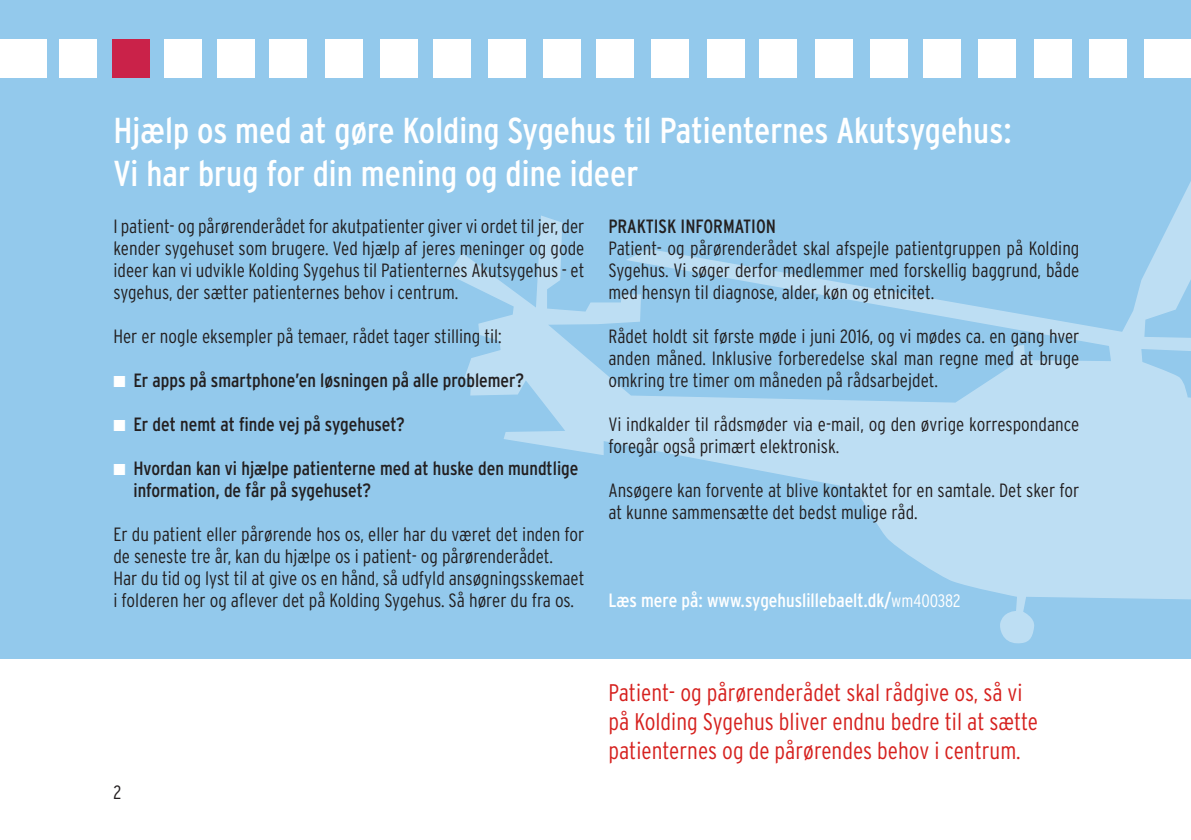
<style>
.page{position:relative;width:1191px;height:840px;background:#fff}
.page>*{position:absolute;margin:0;border:0;box-sizing:border-box;transform-origin:0 0}
.t1{font:condensed 36px "Interstate";color:#fff}
.t2{font:300 condensed 24px/28.8px "Interstate";color:#d6211e}
.t3{font:300 condensed 19.2px/22px "Interstate";color:#231f20}
.t4{font:condensed 19.2px/22px "Interstate";color:#231f20}
.t5{font:condensed 19.2px "Interstate";color:#fff}
.s1{color:#fff}
.s2{font-weight:300;font-size:18px}
</style>
<div class="page">
<div style="left:0;top:0;width:1191px;height:658px;background:#93c9ec"></div>
<svg style="left:448px;top:181px;width:743px;height:463px"></svg>
<div style="left:432px;top:40px;width:38px;height:38px;background:#fff"></div>
<div style="left:488px;top:40px;width:38px;height:38px;background:#fff"></div>
<div style="left:543px;top:40px;width:38px;height:38px;background:#fff"></div>
<div style="left:596px;top:40px;width:38px;height:38px;background:#fff"></div>
<div style="left:651px;top:40px;width:38px;height:38px;background:#fff"></div>
<div style="left:707px;top:40px;width:38px;height:38px;background:#fff"></div>
<div style="left:759px;top:40px;width:38px;height:38px;background:#fff"></div>
<div style="left:814px;top:40px;width:38px;height:38px;background:#fff"></div>
<div style="left:870px;top:40px;width:38px;height:38px;background:#fff"></div>
<div style="left:269px;top:40px;width:38px;height:38px;background:#fff"></div>
<div style="left:217px;top:40px;width:38px;height:38px;background:#fff"></div>
<div style="left:164px;top:40px;width:38px;height:38px;background:#fff"></div>
<div style="left:112px;top:40px;width:38px;height:38px;background:#ca2249"></div>
<div style="left:59px;top:40px;width:38px;height:38px;background:#fff"></div>
<div style="left:1089px;top:40px;width:38px;height:38px;background:#fff"></div>
<div style="left:1144px;top:40px;width:47px;height:38px;background:#fff"></div>
<div style="left:325px;top:40px;width:38px;height:38px;background:#fff"></div>
<div style="left:380px;top:40px;width:38px;height:38px;background:#fff"></div>
<div style="left:922px;top:40px;width:38px;height:38px;background:#fff"></div>
<div style="left:978px;top:40px;width:38px;height:38px;background:#fff"></div>
<div style="left:1033px;top:40px;width:38px;height:38px;background:#fff"></div>
<div style="left:0;top:40px;width:46px;height:38px;background:#fff"></div>
<p class="t1" style="left:113px;top:110px;width:899px">Hjælp os med at gøre Kolding Sygehus til Patienternes Akutsygehus:</p>
<p class="t1" style="left:113px;top:153px;width:526px">Vi har brug for din mening og dine ideer</p>
<p class="t3" style="left:113px;top:215px;width:472px;text-align:justify">I patient- og pårørenderådet for akutpatienter giver vi ordet til jer, der kender sygehuset som brugere. Ved hjælp af jeres meninger og gode ideer kan vi udvikle Kolding Sygehus til Patienternes Akutsygehus - et sygehus, der sætter patienternes behov i centrum.</p>
<p class="t3" style="left:113px;top:325px;width:390px">Her er nogle eksempler på temaer, rådet tager stilling til:</p>
<p class="t4" style="left:113px;top:369px;width:412px"><span class="s1">■</span> Er apps på smartphone’en løsningen på alle problemer?</p>
<p class="t4" style="left:113px;top:413px;width:293px"><span class="s1">■</span> Er det nemt at finde vej på sygehuset?</p>
<p class="t4" style="left:113px;top:457px;width:466px"><span class="s1">■</span> Hvordan kan vi hjælpe patienterne med at huske den mundtlige -information, de får på sygehuset?</p>
<p class="t3" style="left:113px;top:523px;width:472px">Er du patient eller pårørende hos os, eller har du været det inden for de seneste tre år, kan du hjælpe os i patient- og pårørenderådet.</p>
<p class="t3" style="left:113px;top:567px;width:472px">Har du tid og lyst til at give os en hånd, så udfyld ansøgningsskemaet i folderen her og aflever det på Kolding Sygehus. Så hører du fra os.</p>
<p class="t4" style="left:608px;top:215px;width:169px">PRAKTISK INFORMATION</p>
<p class="t3" style="left:608px;top:237px;width:472px;text-align:justify">Patient- og pårørenderådet skal afspejle patientgruppen på Kolding Sygehus. Vi søger derfor medlemmer med forskellig baggrund, både med hensyn til diagnose, alder, køn og etnicitet.</p>
<p class="t3" style="left:608px;top:325px;width:472px;text-align:justify">Rådet holdt sit første møde i juni 2016, og vi mødes ca. en gang hver anden måned. Inklusive forberedelse skal man regne med at bruge omkring tre timer om måneden på rådsarbejdet.</p>
<p class="t3" style="left:608px;top:413px;width:472px">Vi indkalder til rådsmøder via e-mail, og den øvrige korrespondance foregår også primært elektronisk.</p>
<p class="t3" style="left:608px;top:479px;width:472px">Ansøgere kan forvente at blive kontaktet for en samtale. Det sker for at kunne sammensætte det bedst mulige råd.</p>
<p class="t5" style="left:608px;top:589px;width:353px">Læs mere på: www.sygehuslillebaelt.dk/<span class="s2">wm400382</span></p>
<p class="t3" style="left:113px;top:780px;width:9px">2</p>
<p class="t2" style="left:608px;top:677px;width:431px">Patient- og pårørenderådet skal rådgive os, så vi på Kolding Sygehus bliver endnu bedre til at sætte patienternes og de pårørendes behov i centrum.</p>
</div>
